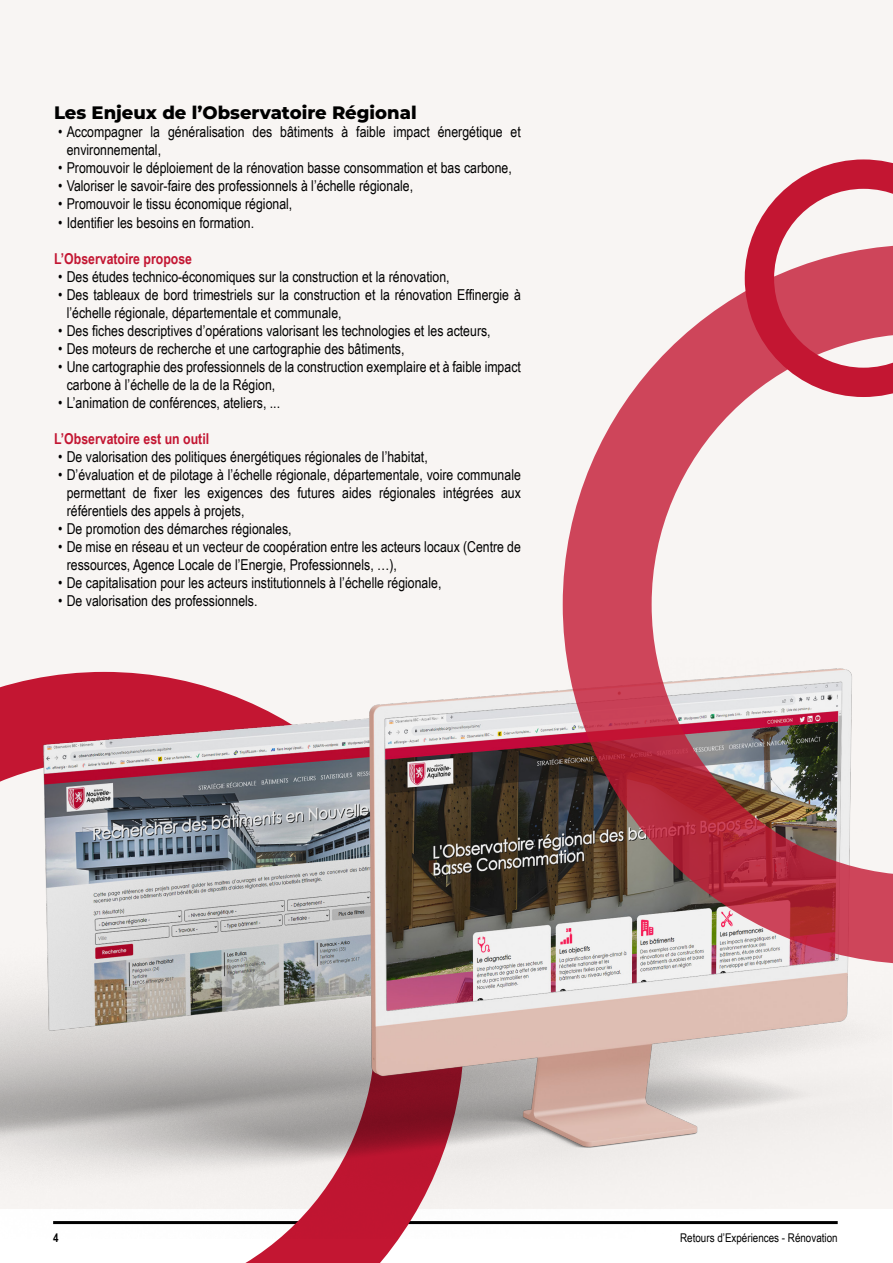
<style>
.page{position:relative;width:893px;height:1263px;background:#fff}
.page>*{position:absolute;margin:0;border:0;box-sizing:border-box;transform-origin:0 0}
.t1{font:100 18px "Montserrat";color:#000}
.t2{font:15px/18px "Arial Narrow";color:#000}
.t3{font:700 15px "Arial Narrow";color:#c31632}
.t4{font:12px "Arial Narrow";color:#000}
.t5{font:700 12px "Arial Narrow";color:#000}
</style>
<div class="page">
<div style="left:0;top:0;width:893px;height:1209px;background:#f8f5f3"></div>
<svg style="left:749px;top:159px;width:144px;height:86px"></svg>
<svg style="left:245px;top:1238px;width:154px;height:25px;fill:#c31632"></svg>
<img style="left:0;top:671px;width:852px;height:567px">
<svg style="left:563px;top:245px;width:330px;height:719px"></svg>
<p class="t1" style="left:54px;top:101px;width:364px">Les Enjeux de l’Observatoire Régional</p>
<p class="t2" style="left:67px;top:123px;width:456px;text-indent:-9px">• Accompagner la généralisation des bâtiments à faible impact énergétique et environnemental,</p>
<p class="t2" style="left:58px;top:159px;width:455px">• Promouvoir le déploiement de la rénovation basse consommation et bas carbone,</p>
<p class="t2" style="left:58px;top:177px;width:356px">• Valoriser le savoir-faire des professionnels à l’échelle régionale,</p>
<p class="t2" style="left:58px;top:195px;width:236px">• Promouvoir le tissu économique régional,</p>
<p class="t2" style="left:58px;top:213px;width:197px">• Identifier les besoins en formation.</p>
<p class="t3" style="left:54px;top:247px;width:140px">L’Observatoire propose</p>
<p class="t2" style="left:58px;top:267px;width:393px">• Des études technico-économiques sur la construction et la rénovation,</p>
<p class="t2" style="left:67px;top:285px;width:456px;text-indent:-9px">• Des tableaux de bord trimestriels sur la construction et la rénovation Effinergie à l’échelle régionale, départementale et communale,</p>
<p class="t2" style="left:58px;top:321px;width:434px">• Des fiches descriptives d’opérations valorisant les technologies et les acteurs,</p>
<p class="t2" style="left:58px;top:339px;width:348px">• Des moteurs de recherche et une cartographie des bâtiments,</p>
<p class="t2" style="left:67px;top:357px;width:456px;text-indent:-9px">• Une cartographie des professionnels de la construction exemplaire et à faible impact carbone à l’échelle de la de la Région,</p>
<p class="t2" style="left:58px;top:393px;width:223px">• L’animation de conférences, ateliers, ...</p>
<p class="t3" style="left:54px;top:427px;width:157px">L’Observatoire est un outil</p>
<p class="t2" style="left:58px;top:447px;width:371px">• De valorisation des politiques énergétiques régionales de l’habitat,</p>
<p class="t2" style="left:67px;top:465px;width:456px;text-align:justify;text-indent:-9px">• D’évaluation et de pilotage à l’échelle régionale, départementale, voire communale permettant de fixer les exigences des futures aides régionales intégrées aux référentiels des appels à projets,</p>
<p class="t2" style="left:58px;top:519px;width:235px">• De promotion des démarches régionales,</p>
<p class="t2" style="left:67px;top:537px;width:456px;text-indent:-9px">• De mise en réseau et un vecteur de coopération entre les acteurs locaux (Centre de ressources, Agence Locale de l’Energie, Professionnels, …),</p>
<p class="t2" style="left:58px;top:573px;width:385px">• De capitalisation pour les acteurs institutionnels à l’échelle régionale,</p>
<p class="t2" style="left:58px;top:591px;width:201px">• De valorisation des professionnels.</p>
<p class="t5" style="left:53px;top:1229px;width:7px">4</p>
<p class="t4" style="left:680px;top:1229px;width:159px">Retours d’Expériences - Rénovation</p>
</div>
